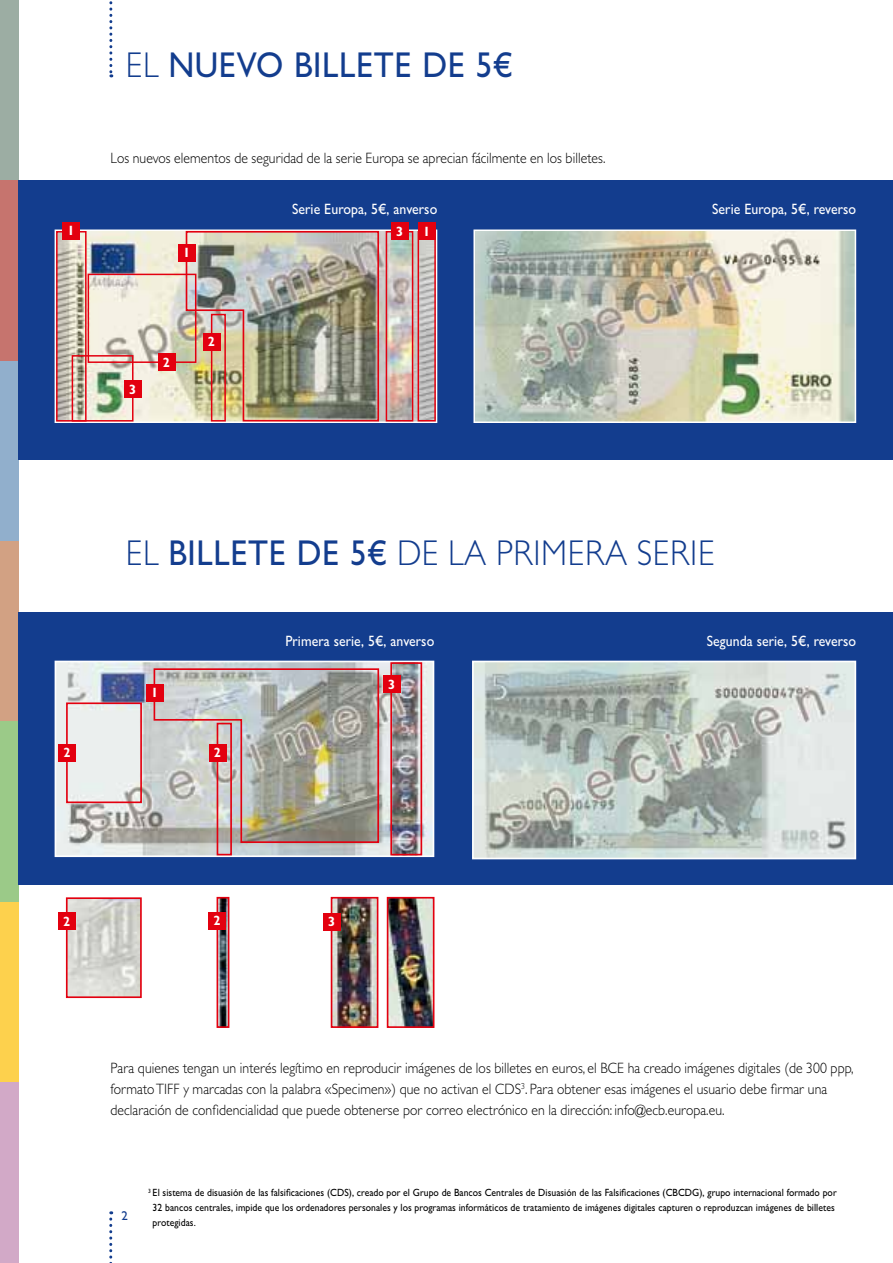
<style>
.page{position:relative;width:893px;height:1263px;background:#fff}
.page>*{position:absolute;margin:0;border:0;box-sizing:border-box;transform-origin:0 0}
.t1{font:300 36px "Gill Sans MT Pro";letter-spacing:.02em;color:#133d8e;scale:.92 1}
.t2{font:500 36px "Gill Sans MT Pro";letter-spacing:.02em;color:#133d8e;scale:.92 1}
.t3{font:300 15px/21px "Gill Sans MT Pro";letter-spacing:.005em;color:#000;scale:.92 1}
.t4{font:500 15px "Gill Sans MT Pro";letter-spacing:.005em;color:#fff;scale:.92 1}
.t5{font:700 condensed 13.5px "Gill Sans MT Pro";color:#fff}
.t6{font:500 12.9px "Gill Sans MT Pro";color:#133d8e}
.t7{font:500 10.5px/15px "Gill Sans MT Pro";letter-spacing:.005em;color:#000;scale:.92 1}
.s1{font-weight:300}
.s2{font-weight:500}
</style>
<div class="page">
<div style="left:0;top:0;width:18px;height:180px;background:#9cada3"></div>
<div style="left:0;top:180px;width:18px;height:181px;background:#c6746e"></div>
<div style="left:0;top:361px;width:18px;height:180px;background:#91afcc"></div>
<div style="left:0;top:541px;width:18px;height:181px;background:#d2a183"></div>
<div style="left:0;top:722px;width:18px;height:180px;background:#9bca88"></div>
<div style="left:0;top:902px;width:18px;height:180px;background:#fdd14d"></div>
<div style="left:0;top:1082px;width:18px;height:181px;background:#d2a9c7"></div>
<svg style="left:109px;top:1211px;width:3px;height:52px"></svg>
<div style="left:18px;top:612px;width:875px;height:272px;background:#133d8e"></div>
<svg style="left:109px;top:1px;width:3px;height:76px"></svg>
<div style="left:18px;top:180px;width:875px;height:280px;background:#133d8e"></div>
<img style="left:476px;top:232px;width:377px;height:188px">
<div style="left:473px;top:229px;width:383px;height:194px;border:2px solid #fff"></div>
<img style="left:59px;top:232px;width:374px;height:188px">
<div style="left:55px;top:229px;width:382px;height:194px;border:2px solid #fff"></div>
<div style="left:88px;top:274px;width:108px;height:89px;border:2px solid #e3000f"></div>
<div style="left:72px;top:355px;width:62px;height:67px;border:2px solid #e3000f"></div>
<div style="left:386px;top:231px;width:27px;height:190px;border:2px solid #e3000f"></div>
<div style="left:418px;top:231px;width:18px;height:190px;border:2px solid #e3000f"></div>
<div style="left:56px;top:231px;width:31px;height:190px;border:2px solid #e3000f"></div>
<div style="left:158px;top:354px;width:17px;height:17px;background:#e3000f"></div>
<div style="left:62px;top:222px;width:17px;height:17px;background:#e3000f"></div>
<div style="left:124px;top:381px;width:17px;height:17px;background:#e3000f"></div>
<div style="left:391px;top:223px;width:17px;height:17px;background:#e3000f"></div>
<div style="left:418px;top:223px;width:17px;height:17px;background:#e3000f"></div>
<img style="left:185px;top:230px;width:195px;height:192px">
<div style="left:178px;top:244px;width:17px;height:17px;background:#e3000f"></div>
<div style="left:211px;top:314px;width:15px;height:107px;border:2px solid #e3000f"></div>
<div style="left:203px;top:333px;width:17px;height:17px;background:#e3000f"></div>
<img style="left:334px;top:900px;width:41px;height:125px">
<div style="left:331px;top:897px;width:47px;height:131px;border:2px solid #e3000f"></div>
<img style="left:390px;top:900px;width:41px;height:125px">
<div style="left:387px;top:897px;width:47px;height:131px;border:2px solid #e3000f"></div>
<div style="left:323px;top:913px;width:17px;height:17px;background:#e3000f"></div>
<img style="left:475px;top:664px;width:378px;height:192px">
<div style="left:472px;top:661px;width:384px;height:198px;border:2px solid #fff"></div>
<img style="left:58px;top:664px;width:373px;height:190px">
<div style="left:55px;top:661px;width:379px;height:196px;border:2px solid #fff"></div>
<svg style="left:153px;top:667px;width:227px;height:177px;background:#b2aca5"></svg>
<div style="left:66px;top:702px;width:76px;height:101px;border:2px solid #e3000f"></div>
<div style="left:217px;top:723px;width:15px;height:132px;border:2px solid #e3000f"></div>
<div style="left:390px;top:662px;width:32px;height:193px;border:2px solid #e3000f"></div>
<img style="left:69px;top:900px;width:70px;height:95px">
<div style="left:66px;top:897px;width:76px;height:101px;border:2px solid #e3000f"></div>
<div style="left:58px;top:913px;width:17px;height:17px;background:#e3000f"></div>
<img style="left:220px;top:900px;width:6px;height:125px">
<div style="left:217px;top:897px;width:12px;height:131px;border:2px solid #e3000f"></div>
<div style="left:209px;top:912px;width:17px;height:17px;background:#e3000f"></div>
<div style="left:59px;top:744px;width:17px;height:17px;background:#e3000f"></div>
<div style="left:209px;top:744px;width:17px;height:17px;background:#e3000f"></div>
<div style="left:146px;top:684px;width:17px;height:17px;background:#e3000f"></div>
<div style="left:383px;top:675px;width:17px;height:17px;background:#e3000f"></div>
<h1 class="t2" style="left:126px;top:44px;width:422px"><span class="s1">EL</span> NUEVO BILLETE DE 5€</h1>
<p class="t5" style="left:67px;top:223px;width:9px">1</p>
<p class="t3" style="left:111px;top:148px;width:539px">Los nuevos elementos de seguridad de la serie Europa se aprecian fácilmente en los billetes.</p>
<p class="t4" style="left:292px;top:200px;width:159px">Serie Europa, 5€, anverso</p>
<p class="t5" style="left:183px;top:245px;width:9px">1</p>
<p class="t5" style="left:129px;top:381px;width:9px">3</p>
<p class="t5" style="left:163px;top:354px;width:9px">2</p>
<p class="t5" style="left:208px;top:334px;width:9px">2</p>
<p class="t5" style="left:396px;top:223px;width:9px">3</p>
<p class="t5" style="left:423px;top:223px;width:9px">1</p>
<p class="t4" style="left:712px;top:200px;width:158px">Serie Europa, 5€, reverso</p>
<h1 class="t1" style="left:126px;top:531px;width:641px">El <span class="s2">BILLETE DE 5€</span> DE LA PRIMERA SERIE</h1>
<p class="t5" style="left:151px;top:685px;width:9px">1</p>
<p class="t4" style="left:285px;top:632px;width:163px">Primera serie, 5€, anverso</p>
<p class="t4" style="left:707px;top:632px;width:164px">Segunda serie, 5€, reverso</p>
<p class="t5" style="left:388px;top:676px;width:9px">3</p>
<p class="t5" style="left:64px;top:745px;width:9px">2</p>
<p class="t5" style="left:214px;top:745px;width:9px">2</p>
<p class="t5" style="left:63px;top:913px;width:9px">2</p>
<p class="t5" style="left:214px;top:913px;width:9px">2</p>
<p class="t5" style="left:328px;top:913px;width:9px">3</p>
<p class="t3" style="left:111px;top:1057px;width:809px">Para quienes tengan un interés legítimo en reproducir imágenes de los billetes en euros, el BCE ha creado imágenes digitales (de 300 ppp, formato TIFF y marcadas con la palabra «Specimen») que no activan el CDS<sup>3</sup>. Para obtener esas imágenes el usuario debe firmar una declaración de confidencialidad que puede obtenerse por correo electrónico en la dirección: info@ecb.europa.eu.</p>
<p class="t6" style="left:122px;top:1208px;width:8px">2</p>
<p class="t7" style="left:153px;top:1185px;width:745px;text-indent:-4px"><sup>3</sup> El sistema de disuasión de las falsificaciones (CDS), creado por el Grupo de Bancos Centrales de Disuasión de las Falsificaciones (CBCDG), grupo internacional formado por<br>32 bancos centrales, impide que los ordenadores personales y los programas informáticos de tratamiento de imágenes digitales capturen o reproduzcan imágenes de billetes protegidas.</p>
</div>
